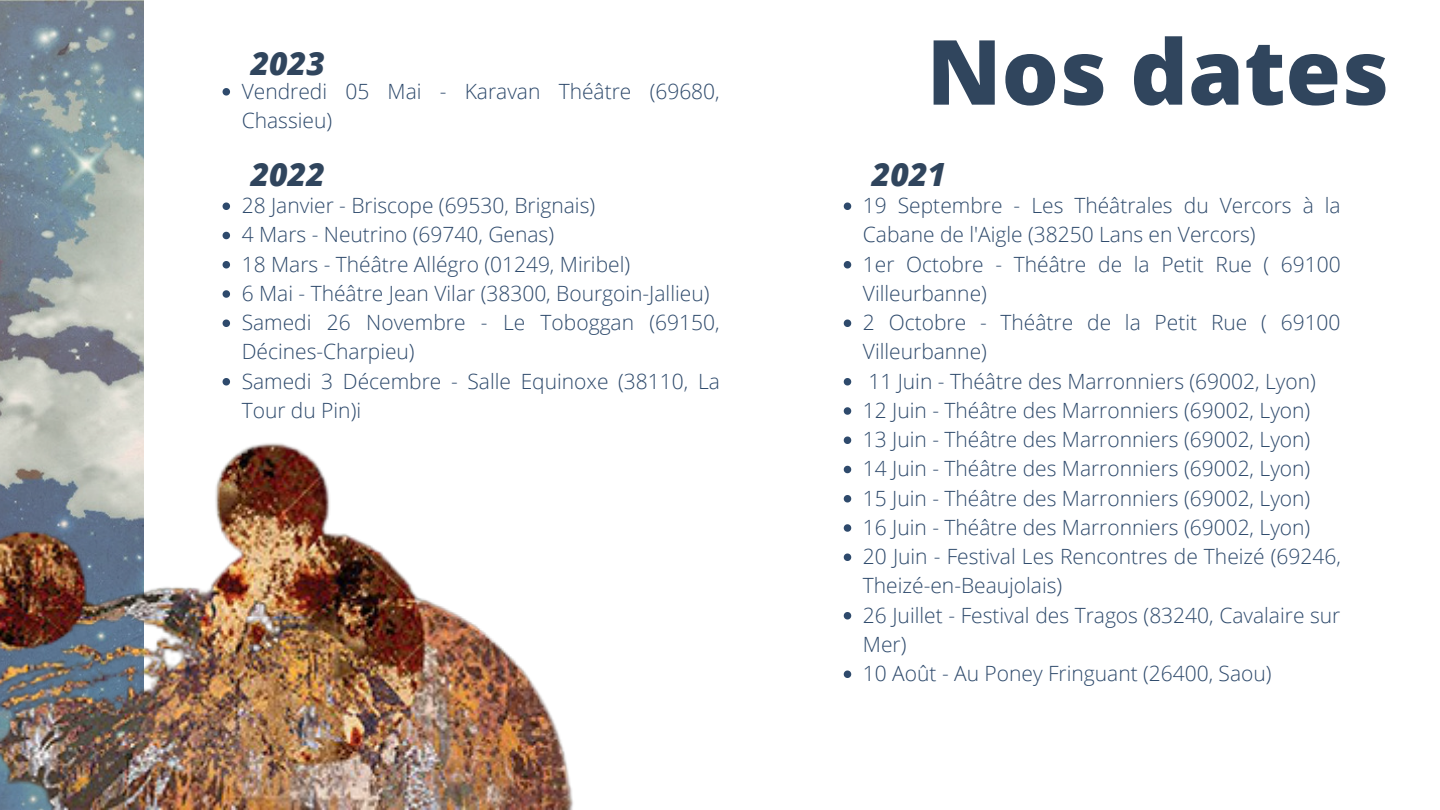
<style>
.page{position:relative;width:1440px;height:810px;background:#fff}
.page>*{position:absolute;margin:0;border:0;box-sizing:border-box;transform-origin:0 0}
.t1{font:800 90px "Open Sans";color:#30455d}
.t2{font:italic 800 32px "Open Sans";color:#30455d}
.t3{font:300 21px/29.2px "Open Sans";color:#2e4a6c}
</style>
<div class="page">
<img style="left:0;top:0;width:144px;height:421px">
<svg style="left:223px;top:88px;width:7px;height:8px"></svg>
<svg style="left:844px;top:203px;width:7px;height:7px"></svg>
<svg style="left:844px;top:261px;width:7px;height:8px"></svg>
<svg style="left:844px;top:320px;width:7px;height:7px"></svg>
<svg style="left:844px;top:378px;width:7px;height:8px"></svg>
<svg style="left:844px;top:407px;width:7px;height:8px"></svg>
<svg style="left:844px;top:437px;width:7px;height:7px"></svg>
<svg style="left:844px;top:466px;width:7px;height:7px"></svg>
<svg style="left:844px;top:495px;width:7px;height:8px"></svg>
<svg style="left:844px;top:524px;width:7px;height:8px"></svg>
<svg style="left:844px;top:554px;width:7px;height:7px"></svg>
<svg style="left:844px;top:612px;width:7px;height:8px"></svg>
<svg style="left:844px;top:671px;width:7px;height:7px"></svg>
<svg style="left:223px;top:203px;width:7px;height:7px"></svg>
<svg style="left:223px;top:232px;width:7px;height:7px"></svg>
<svg style="left:223px;top:261px;width:7px;height:8px"></svg>
<svg style="left:223px;top:290px;width:7px;height:8px"></svg>
<svg style="left:223px;top:320px;width:7px;height:7px"></svg>
<svg style="left:223px;top:378px;width:7px;height:8px"></svg>
<img style="left:0;top:421px;width:573px;height:389px">
<h2 class="t2" style="left:251px;top:41px;width:76px">2023</h2>
<p class="t3" style="left:242px;top:76px;width:92px">Vendredi<br>Chassieu)</p>
<p class="t3" style="left:345px;top:76px;width:376px">05 Mai - Karavan Théâtre (69680,</p>
<h2 class="t2" style="left:251px;top:152px;width:76px">2022</h2>
<p class="t3" style="left:242px;top:190px;width:480px">28 Janvier - Briscope (69530, Brignais)<br>4 Mars - Neutrino (69740, Genas)<br>18 Mars - Théâtre Allégro (01249, Miribel)<br>6 Mai - Théâtre Jean Vilar (38300, Bourgoin-Jallieu)<br>Samedi 26 Novembre - Le Toboggan (69150, Décines-Charpieu)<br>Samedi 3 Décembre - Salle Equinoxe (38110, La Tour du Pin)i</p>
<h1 class="t1" style="left:927px;top:9px;width:464px">Nos dates</h1>
<h2 class="t2" style="left:872px;top:152px;width:76px">2021</h2>
<p class="t3" style="left:863px;top:190px;width:480px">19 Septembre - Les Théâtrales du Vercors à la Cabane de l'Aigle (38250 Lans en Vercors)<br>1er Octobre - Théâtre de la Petit Rue ( 69100<br>Villeurbanne)<br>2 Octobre - Théâtre de la Petit Rue ( 69100<br>Villeurbanne)<br>11 Juin - Théâtre des Marronniers (69002, Lyon)<br>12 Juin - Théâtre des Marronniers (69002, Lyon)<br>13 Juin - Théâtre des Marronniers (69002, Lyon)<br>14 Juin - Théâtre des Marronniers (69002, Lyon)<br>15 Juin - Théâtre des Marronniers (69002, Lyon)<br>16 Juin - Théâtre des Marronniers (69002, Lyon)<br>20 Juin - Festival Les Rencontres de Theizé (69246, Theizé-en-Beaujolais)<br>26 Juillet - Festival des Tragos (83240, Cavalaire sur Mer)<br>10 Août - Au Poney Fringuant (26400, Saou)</p>
</div>
